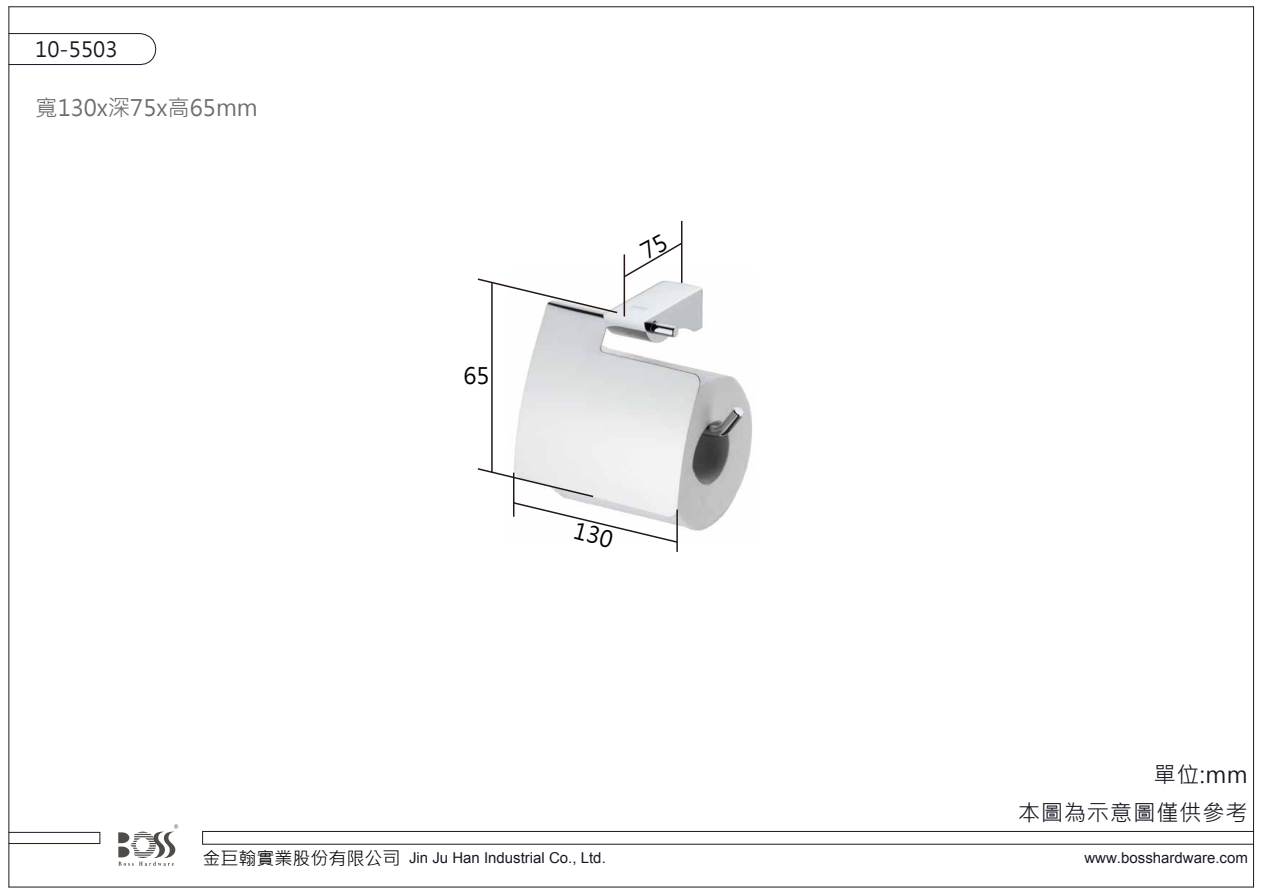
<style>
.page{position:relative;width:1263px;height:893px;background:#fff}
.page>*{position:absolute;margin:0;border:0;box-sizing:border-box;transform-origin:0 0}
.t1{font:22.5px/37.5px "Microsoft Jheng Hei";letter-spacing:.025em;color:#191924;text-align:right}
.t2{font:22.5px "Microsoft Jheng Hei";color:#6c6d70}
.t3{font:22.5px "Microsoft Jheng Hei";color:#000}
.t4{font:20.85px "Microsoft Jheng Hei";letter-spacing:.005em;color:#191924}
.t5{font:15px "Arial";color:#191924}
.s1{font-family:"Microsoft Jheng Hei";font-size:18px;color:#000}
</style>
<div class="page">
<hr style="left:9px;top:64px;width:132px;height:1px;background:#191924">
<hr style="left:9px;top:843px;width:91px;height:1px;background:#191924">
<hr style="left:9px;top:832px;width:91px;height:1px;background:#191924">
<hr style="left:203px;top:831px;width:1050px;height:1px;background:#191924">
<hr style="left:203px;top:844px;width:1050px;height:1px;background:#191924">
<svg style="left:202px;top:831px;width:1px;height:13px"></svg>
<hr style="left:9px;top:33px;width:132px;height:1px;background:#191924">
<svg style="left:140px;top:33px;width:16px;height:32px"></svg>
<svg style="left:118px;top:824px;width:60px;height:42px"></svg>
<hr style="left:9px;top:6px;width:1244px;height:1px;background:#191924">
<hr style="left:1253px;top:7px;width:1px;height:880px;background:#191924">
<hr style="left:9px;top:7px;width:1px;height:880px;background:#191924">
<hr style="left:9px;top:887px;width:1244px;height:1px;background:#191924">
<img style="left:513px;top:283px;width:239px;height:248px">
<hr style="left:624px;top:254px;width:1px;height:62px;background:#231815">
<hr style="left:681px;top:221px;width:1px;height:62px;background:#231815">
<hr style="left:491px;top:283px;width:2px;height:190px;background:#231815">
<hr style="left:676px;top:510px;width:2px;height:42px;background:#231815">
<svg style="left:477px;top:467px;width:202px;height:81px"></svg>
<svg style="left:477px;top:233px;width:207px;height:81px"></svg>
<h2 class="t4" style="left:35px;top:36px;width:84px">10-5503</h2>
<h1 class="t2" style="left:35px;top:94px;width:224px">寬130x深75x高65mm</h1>
<h1 class="t3" style="left:463px;top:362px;width:28px">65</h1>
<p class="t5" style="left:203px;top:848px;width:405px"><span class="s1">金巨翰實業股份有限公司</span> Jin Ju Han Industrial Co., Ltd.</p>
<h1 class="t1" style="left:1018px;top:756px;width:231px">單位:mm<br>本圖為示意圖僅供參考</h1>
<p class="t5" style="left:1084px;top:848px;width:165px">www.bosshardware.com</p>
</div>
